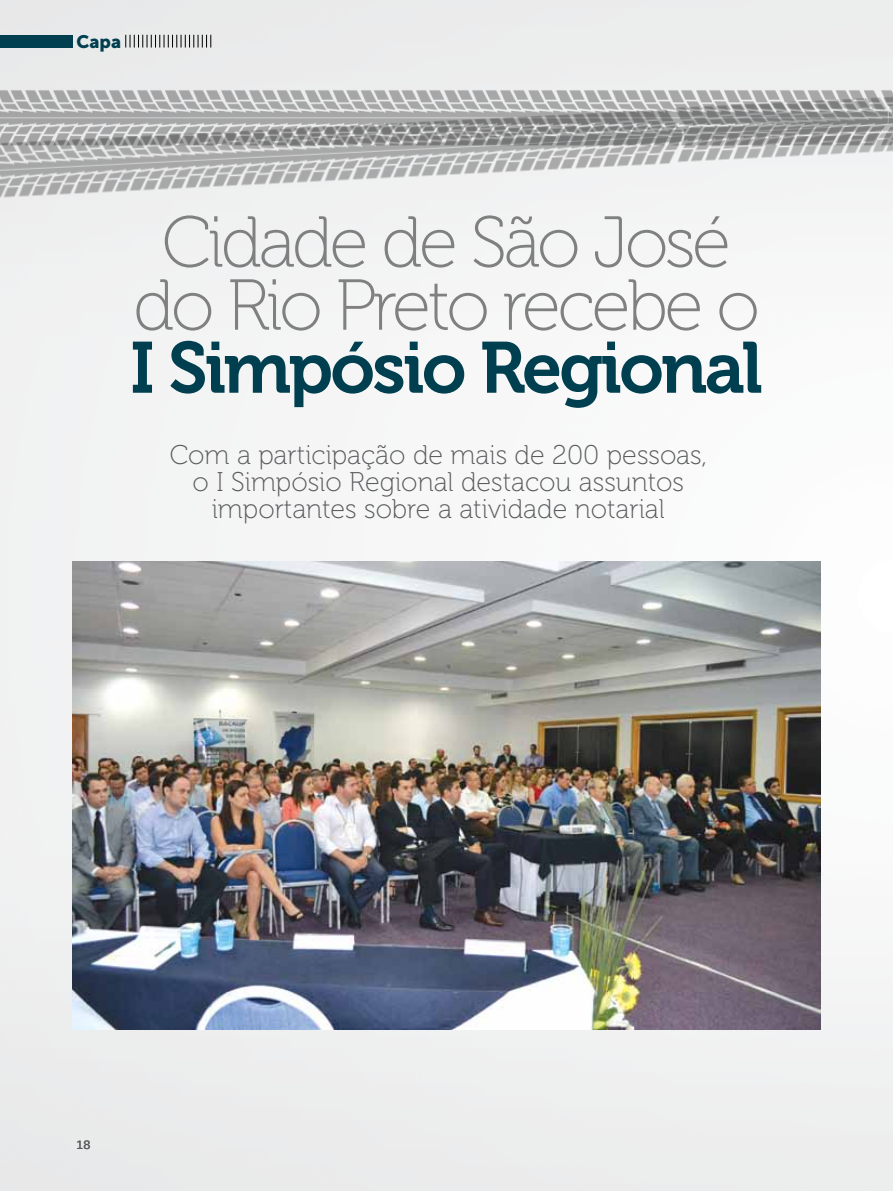
<style>
.page{position:relative;width:893px;height:1191px;background:#fff}
.page>*{position:absolute;margin:0;border:0;box-sizing:border-box;transform-origin:0 0}
.t1{font:72px/63px "Museo 100";letter-spacing:-.05em;color:#808080;text-align:center}
.t2{font:72px "Museo 700";letter-spacing:-.04em;color:#003f4f}
.t3{font:27px/27px "Museo 100";color:#58595b;text-align:center}
.t4{font:18px "Museo Sans 900";color:#003f4f}
.t5{font:12px "NII Sans";color:#58595b}
</style>
<div class="page">
<img style="left:0;top:0;width:893px;height:1191px">
<div style="left:0;top:35px;width:72px;height:13px;background:#003f4f"></div>
<svg style="left:125px;top:35px;width:86px;height:13px"></svg>
<img style="left:0;top:86px;width:869px;height:7px">
<img style="left:869px;top:86px;width:24px;height:7px">
<img style="left:0;top:93px;width:893px;height:107px">
<img style="left:664px;top:93px;width:229px;height:71px">
<img style="left:72px;top:561px;width:749px;height:468px">
<p class="t4" style="left:77px;top:31px;width:46px">Capa</p>
<h1 class="t1" style="left:133px;top:212px;width:628px">Cidade de São José do Rio Preto recebe o</h1>
<h1 class="t2" style="left:130px;top:328px;width:634px">I Simpósio Regional</h1>
<p class="t3" style="left:170px;top:442px;width:539px">Com a participação de mais de 200 pessoas, o I Simpósio Regional destacou assuntos importantes sobre a atividade notarial</p>
<p class="t5" style="left:77px;top:1136px;width:15px">18</p>
</div>
